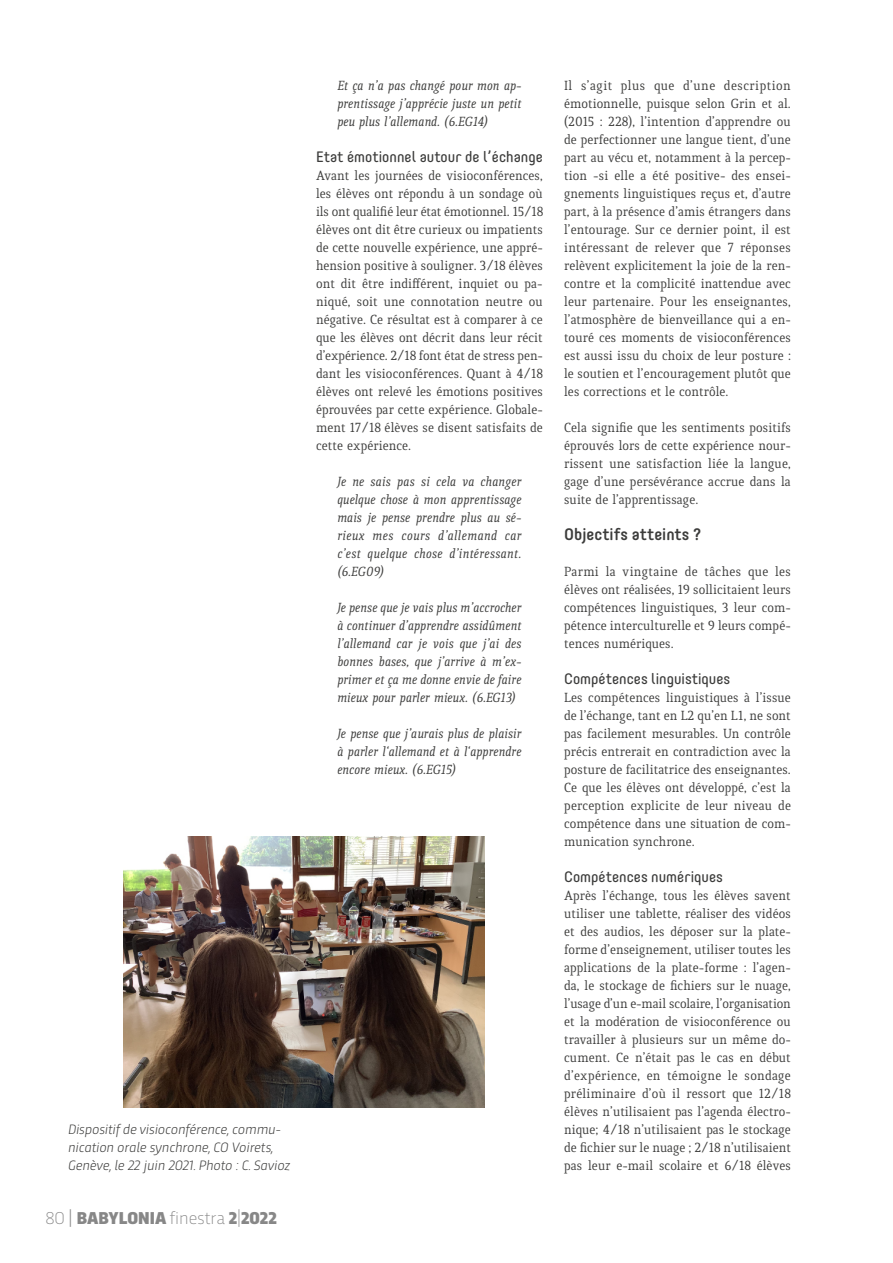
<style>
.page{position:relative;width:893px;height:1263px;background:#fff}
.page>*{position:absolute;margin:0;border:0;box-sizing:border-box;transform-origin:0 0}
.t1{font:900 18px "Trasandina";color:#878787}
.t2{font:500 16.5px "Core Mellow 55";color:#3c3c3b}
.t3{font:15px "Core Mellow 45";color:#3c3c3b}
.t4{font:14.25px/18px "Quiroga Serif Pro";color:#3c3c3b;text-align:justify}
.t5{font:italic 14.25px/18px "Quiroga Serif Pro";color:#3c3c3b;text-align:justify}
.t6{font:italic 300 14.25px/18px "Trasandina";color:#3c3c3b}
.s1{font-weight:200}
.s2{font-weight:300}
</style>
<div class="page">
<img style="left:123px;top:837px;width:361px;height:270px">
<p class="t6" style="left:68px;top:1119px;width:224px">Dispositif de visioconférence, commu&shy;nication orale synchrone, CO Voirets,<br>Genève, le 22 juin 2021. Photo : C. Savioz</p>
<p class="t1" style="left:45px;top:1205px;width:233px"><span class="s1">80</span> <span class="s2">|</span> BABYLONIA <span class="s1">finestra</span> 2<span class="s1">|</span>2022</p>
<p class="t5" style="left:337px;top:76px;width:186px">Et ça n’a pas changé pour mon ap&shy;prentissage j’apprécie juste un petit peu plus l’allemand. (6.EG14)</p>
<p class="t3" style="left:316px;top:145px;width:228px">Etat émotionnel autour de l’échange</p>
<p class="t4" style="left:316px;top:167px;width:228px">Avant les journées de visioconférences, les élèves ont répondu à un sondage où ils ont qualifié leur état émotionnel. 15/18 élèves ont dit être curieux ou impatients de cette nouvelle expérience, une appré&shy;hension positive à souligner. 3/18 élèves ont dit être indifférent, inquiet ou pa&shy;niqué, soit une connotation neutre ou négative. Ce résultat est à comparer à ce que les élèves ont décrit dans leur récit d’expérience. 2/18 font état de stress pen&shy;dant les visioconférences. Quant à 4/18 élèves ont relevé les émotions positives éprouvées par cette expérience. Globale&shy;ment 17/18 élèves se disent satisfaits de cette expérience.</p>
<p class="t5" style="left:337px;top:472px;width:186px">Je ne sais pas si cela va changer quelque chose à mon apprentissage mais je pense prendre plus au sé&shy;rieux mes cours d’allemand car c’est quelque chose d’intéressant. (6.EG09)</p>
<p class="t5" style="left:337px;top:598px;width:186px">Je pense que je vais plus m’accrocher à continuer d’apprendre assidûment l’allemand car je vois que j’ai des bonnes bases, que j’arrive à m’ex&shy;primer et ça me donne envie de faire mieux pour parler mieux. (6.EG13)</p>
<p class="t5" style="left:337px;top:724px;width:186px">Je pense que j’aurais plus de plaisir à parler l‘allemand et à l‘apprendre encore mieux. (6.EG15)</p>
<p class="t4" style="left:564px;top:77px;width:228px">Il s’agit plus que d’une description émotionnelle, puisque selon Grin et al. (2015 : 228), l’intention d’apprendre ou de perfectionner une langue tient, d’une part au vécu et, notamment à la percep&shy;tion -si elle a été positive- des ensei&shy;gnements linguistiques reçus et, d’autre part, à la présence d’amis étrangers dans l’entourage. Sur ce dernier point, il est intéressant de relever que 7 réponses relèvent explicitement la joie de la ren&shy;contre et la complicité inattendue avec leur partenaire. Pour les enseignantes, l’atmosphère de bienveillance qui a en&shy;touré ces moments de visioconférences est aussi issu du choix de leur posture : le soutien et l’encouragement plutôt que les corrections et le contrôle.</p>
<p class="t4" style="left:564px;top:419px;width:228px">Cela signifie que les sentiments positifs éprouvés lors de cette expérience nour&shy;rissent une satisfaction liée la langue, gage d’une persévérance accrue dans la suite de l’apprentissage.</p>
<p class="t2" style="left:564px;top:522px;width:139px">Objectifs atteints ?</p>
<p class="t4" style="left:564px;top:563px;width:228px">Parmi la vingtaine de tâches que les élèves ont réalisées, 19 sollicitaient leurs compétences linguistiques, 3 leur com&shy;pétence interculturelle et 9 leurs compé&shy;tences numériques.</p>
<p class="t3" style="left:564px;top:667px;width:168px">Compétences linguistiques</p>
<p class="t4" style="left:564px;top:689px;width:228px">Les compétences linguistiques à l’issue de l’échange, tant en L2 qu’en L1, ne sont pas facilement mesurables. Un contrôle précis entrerait en contradiction avec la posture de facilitatrice des enseignantes.<br>Ce que les élèves ont développé, c’est la perception explicite de leur niveau de compétence dans une situation de com&shy;munication synchrone.</p>
<p class="t3" style="left:564px;top:865px;width:160px">Compétences numériques</p>
<p class="t4" style="left:564px;top:887px;width:228px">Après l’échange, tous les élèves savent utiliser une tablette, réaliser des vidéos et des audios, les déposer sur la plate&shy;forme d’enseignement, utiliser toutes les applications de la plate-forme : l’agen&shy;da, le stockage de fichiers sur le nuage, l’usage d’un e-mail scolaire, l’organisation et la modération de visioconférence ou travailler à plusieurs sur un même do&shy;cument. Ce n’était pas le cas en début d’expérience, en témoigne le sondage préliminaire d’où il ressort que 12/18 élèves n’utilisaient pas l’agenda électro&shy;nique; 4/18 n’utilisaient pas le stockage de fichier sur le nuage ; 2/18 n’utilisaient pas leur e-mail scolaire et 6/18 élèves</p>
</div>
